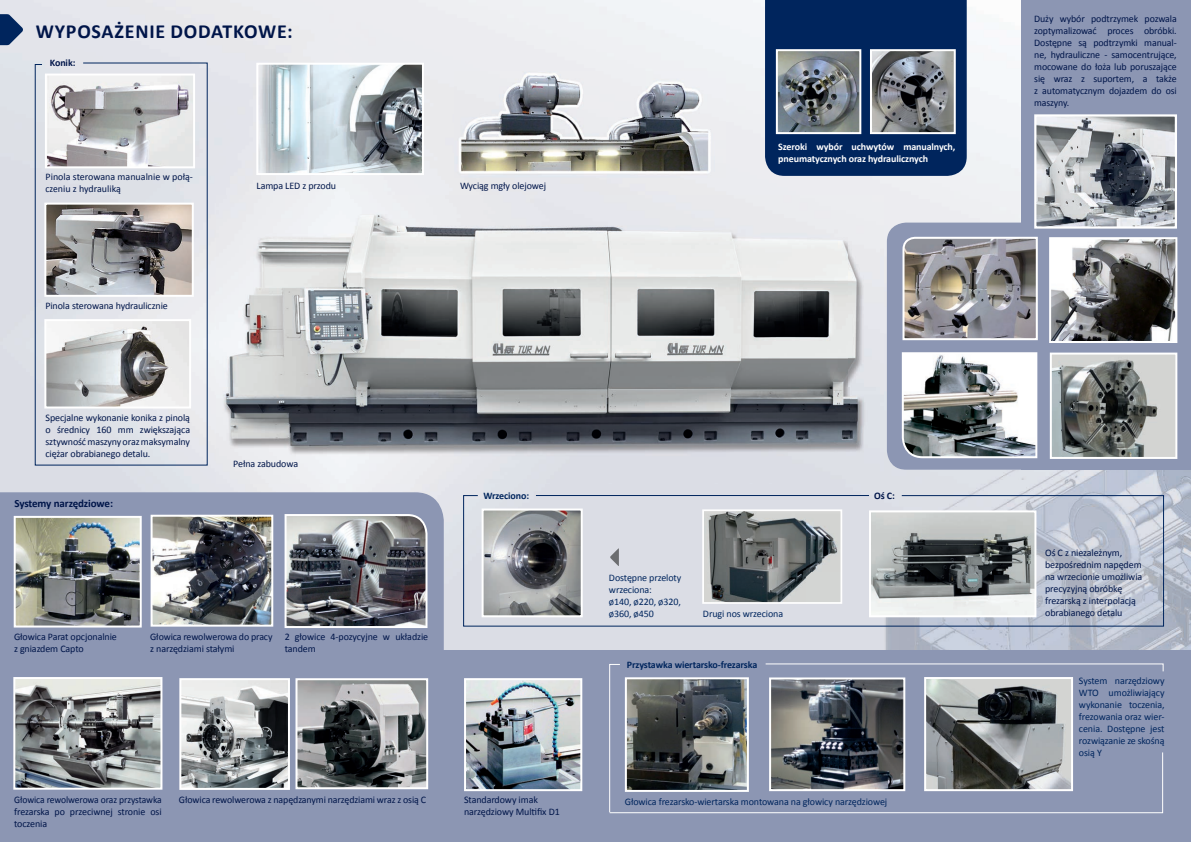
<style>
.page{position:relative;width:1191px;height:842px;background:#fff}
.page>*{position:absolute;margin:0;border:0;box-sizing:border-box;transform-origin:0 0}
.t1{font:700 20px "Calibri";letter-spacing:.04em;color:#001549}
.t2{font:700 11px "Calibri";letter-spacing:-.01em;color:#001549}
.t3{font:10px/12px "Calibri";letter-spacing:-.01em;color:#001549}
.t4{font:10px/12px "Calibri";letter-spacing:-.01em;color:#00255d;text-align:justify}
.t5{font:10px/12px "Calibri";letter-spacing:-.01em;color:#001549;text-align:justify;scale:.96 1}
.t6{font:700 10px/12px "Calibri";letter-spacing:-.01em;color:#fff}
.t7{font:700 10px "Calibri";letter-spacing:-.01em;color:#00255d}
.t8{font:700 10px "Calibri";letter-spacing:-.01em;color:#001549}
</style>
<div class="page">
<img style="left:0;top:0;width:1191px;height:651px">
<div style="left:403px;top:651px;width:788px;height:191px;background:#8c96b3"></div>
<div style="left:0;top:492px;width:444px;height:350px;background:#8c96b3"></div>
<div style="left:1020px;top:0;width:171px;height:470px;background:#8c96b3"></div>
<div style="left:887px;top:223px;width:173px;height:247px;background:#8c96b3"></div>
<img style="left:216px;top:195px;width:668px;height:288px">
<img style="left:17px;top:519px;width:122px;height:105px">
<div style="left:14px;top:516px;width:128px;height:111px;border:2px solid #fff"></div>
<img style="left:154px;top:518px;width:116px;height:106px">
<div style="left:151px;top:515px;width:122px;height:112px;border:2px solid #fff"></div>
<svg style="left:283px;top:513px;width:145px;height:116px;background:#74757c"></svg>
<img style="left:16px;top:680px;width:143px;height:107px">
<div style="left:13px;top:677px;width:149px;height:113px;border:2px solid #fff"></div>
<img style="left:298px;top:681px;width:127px;height:105px">
<div style="left:295px;top:678px;width:133px;height:111px;border:2px solid #fff"></div>
<img style="left:182px;top:681px;width:105px;height:106px">
<div style="left:179px;top:678px;width:111px;height:112px;border:2px solid #fff"></div>
<img style="left:1037px;top:117px;width:137px;height:109px">
<div style="left:1034px;top:114px;width:143px;height:115px;border:2px solid #fff"></div>
<img style="left:1052px;top:356px;width:122px;height:100px">
<div style="left:1049px;top:353px;width:128px;height:106px;border:2px solid #fff"></div>
<div style="left:765px;top:0;width:201px;height:176px;background:#00255d"></div>
<img style="left:779px;top:52px;width:79px;height:79px">
<div style="left:776px;top:49px;width:85px;height:85px;border:2px solid #fff"></div>
<img style="left:873px;top:52px;width:79px;height:79px">
<div style="left:870px;top:49px;width:85px;height:85px;border:2px solid #fff"></div>
<svg style="left:0;top:14px;width:23px;height:31px"></svg>
<svg style="left:900px;top:351px;width:138px;height:108px"></svg>
<img style="left:1052px;top:240px;width:122px;height:100px">
<div style="left:1049px;top:237px;width:128px;height:106px;border:2px solid #fff"></div>
<svg style="left:901px;top:236px;width:137px;height:105px;background:#939193"></svg>
<img style="left:454px;top:72px;width:271px;height:105px">
<svg style="left:34px;top:62px;width:174px;height:404px;background:#c2c3c7"></svg>
<img style="left:467px;top:681px;width:112px;height:107px">
<div style="left:464px;top:678px;width:118px;height:113px;border:2px solid #fff"></div>
<svg style="left:609px;top:663px;width:555px;height:151px"></svg>
<img style="left:259px;top:66px;width:162px;height:106px">
<div style="left:256px;top:63px;width:168px;height:112px;border:2px solid #fff"></div>
<svg style="left:462px;top:495px;width:702px;height:132px;background:#b0b4ba"></svg>
<hr style="left:536px;top:495px;width:333px;height:1px;background:#00255d">
<svg style="left:610px;top:548px;width:9px;height:18px"></svg>
<h1 class="t1" style="left:36px;top:19px;width:258px">WYPOSAŻENIE DODATKOWE:</h1>
<p class="t8" style="left:50px;top:57px;width:27px">Konik:</p>
<p class="t3" style="left:46px;top:170px;width:149px">Pinola sterowana manualnie w połą&shy;czeniu z hydrauliką</p>
<p class="t3" style="left:257px;top:180px;width:81px">Lampa LED z przodu</p>
<p class="t3" style="left:460px;top:180px;width:87px">Wyciąg mgły olejowej</p>
<p class="t3" style="left:45px;top:300px;width:124px">Pinola sterowana hydraulicznie</p>
<p class="t3" style="left:45px;top:412px;width:146px;text-align:justify">Specjalne wykonanie konika z pinolą o średnicy 160 mm zwiększająca sztywność maszyny oraz maksymalny ciężar obrabianego detalu.</p>
<p class="t2" style="left:15px;top:496px;width:100px">Systemy narzędziowe:</p>
<p class="t3" style="left:233px;top:458px;width:66px">Pełna zabudowa</p>
<p class="t7" style="left:483px;top:489px;width:47px">Wrzeciono:</p>
<p class="t3" style="left:14px;top:631px;width:104px">Głowica Parat opcjonalnie z gniazdem Capto</p>
<p class="t3" style="left:150px;top:631px;width:124px">Głowica rewolwerowa do pracy z narzędziami stałymi</p>
<p class="t3" style="left:285px;top:631px;width:145px">2 głowice 4-pozycyjne w układzie tandem</p>
<p class="t6" style="left:778px;top:140px;width:179px">Szeroki wybór uchwytów manualnych, pneumatycznych oraz hydraulicznych</p>
<p class="t4" style="left:609px;top:571px;width:74px;text-align:left">Dostępne przeloty wrzeciona:<br>ø140, ø220, ø320, ø360, ø450</p>
<p class="t4" style="left:703px;top:607px;width:82px">Drugi nos wrzeciona</p>
<p class="t7" style="left:627px;top:658px;width:132px">Przystawka wiertarsko-frezarska</p>
<p class="t8" style="left:874px;top:489px;width:22px">Oś C:</p>
<p class="t5" style="left:14px;top:793px;width:155px">Głowica rewolwerowa oraz przystawka frezarska po przeciwnej stronie osi toczenia</p>
<p class="t3" style="left:179px;top:793px;width:249px">Głowica rewolwerowa z napędzanymi narzędziami wraz z osią C</p>
<p class="t3" style="left:464px;top:793px;width:97px">Standardowy imak narzędziowy Multifix D1</p>
<p class="t4" style="left:625px;top:795px;width:264px">Głowica frezarsko-wiertarska montowana na głowicy narzędziowej</p>
<p class="t3" style="left:1034px;top:12px;width:144px;text-align:justify">Duży wybór podtrzymek pozwala zoptymalizować proces obróbki.<br>Dostępne są podtrzymki manual&shy;ne, hydrauliczne - samocentrujące, mocowane do łoża lub poruszające się wraz z suportem, a także z automatycznym dojazdem do osi maszyny.</p>
<p class="t3" style="left:1045px;top:547px;width:99px">Oś C z niezależnym, bezpośrednim napędem na wrzecionie umożliwia precyzyjną obróbkę frezarską z interpolacją obrabianego detalu</p>
<p class="t4" style="left:1079px;top:675px;width:87px">System narzędziowy WTO umożliwiający wykonanie toczenia, frezowania oraz wier&shy;cenia. Dostępne jest rozwiązanie ze skośną osią Y</p>
</div>
